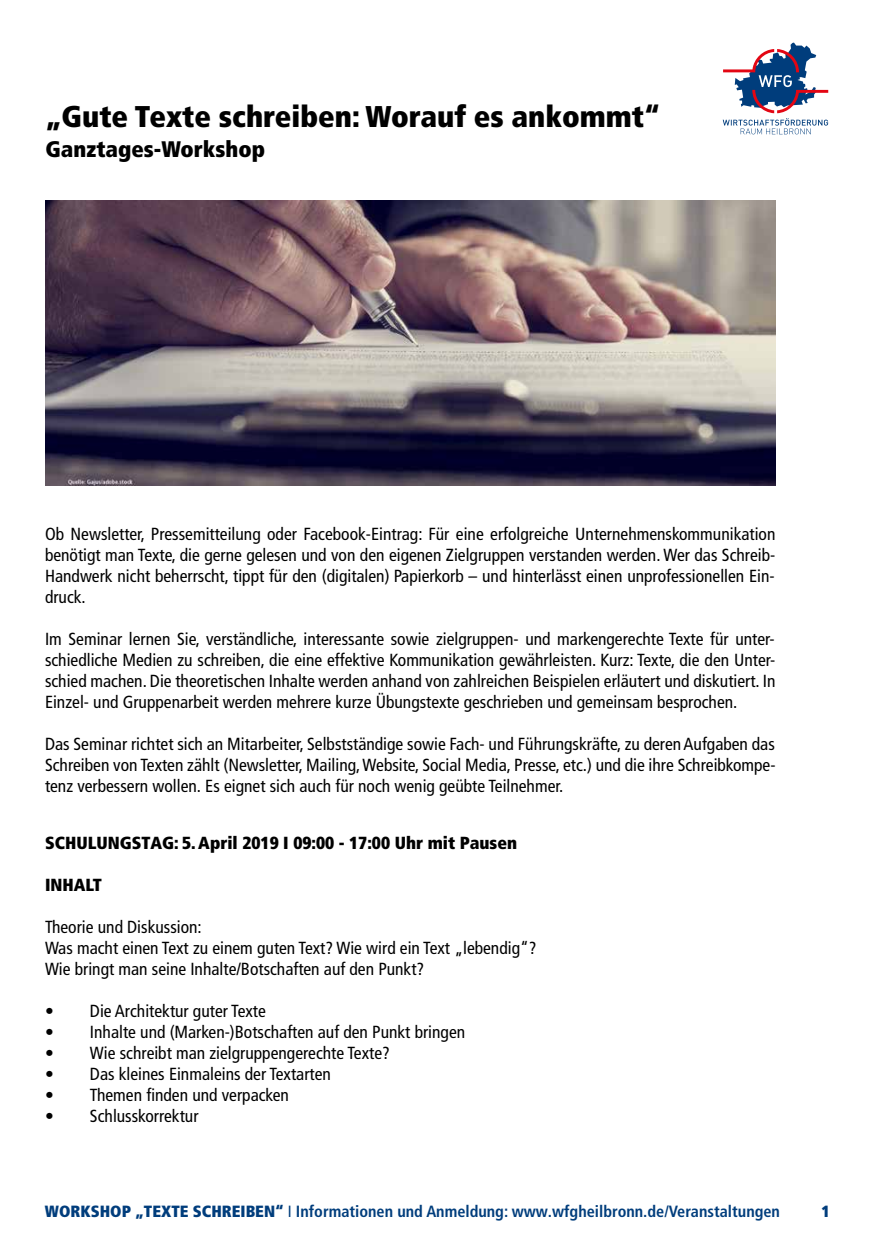
<style>
.page{position:relative;width:875px;height:1250px;background:#fff}
.page>*{position:absolute;margin:0;border:0;box-sizing:border-box;transform-origin:0 0}
.t1{font:900 condensed 30px "Frutiger LT Pro";color:#000}
.t2{font:900 condensed 22.5px "Frutiger LT Pro";color:#000}
.t3{font:condensed 17.5px/21px "Frutiger LT Pro";color:#000;text-align:justify}
.t4{font:900 condensed 17.5px "Frutiger LT Pro";color:#000}
.t5{font:700 condensed 16.25px "Frutiger LT Pro";color:#003d7c}
.t6{font:900 condensed 16.25px "Frutiger LT Pro";color:#003d7c}
.s1{font-weight:900}
.s2{font-weight:400}
</style>
<div class="page">
<img style="left:45px;top:200px;width:730px;height:285px">
<svg style="left:723px;top:43px;width:105px;height:91px"></svg>
<h1 class="t1" style="left:46px;top:98px;width:616px">„Gute Texte schreiben: Worauf es ankommt“</h1>
<p class="t2" style="left:46px;top:135px;width:221px">Ganztages-Workshop</p>
<p class="t3" style="left:45px;top:523px;width:732px">Ob Newsletter, Pressemitteilung oder Facebook-Eintrag: Für eine erfolgreiche Unternehmenskommunikation benötigt man Texte, die gerne gelesen und von den eigenen Zielgruppen verstanden werden. Wer das Schreib-Handwerk nicht beherrscht, tippt für den (digitalen) Papierkorb – und hinterlässt einen unprofessionellen Ein&shy;druck.</p>
<p class="t3" style="left:45px;top:628px;width:732px">Im Seminar lernen Sie, verständliche, interessante sowie zielgruppen- und markengerechte Texte für unter&shy;schiedliche Medien zu schreiben, die eine effektive Kommunikation gewährleisten. Kurz: Texte, die den Unter&shy;schied machen. Die theoretischen Inhalte werden anhand von zahlreichen Beispielen erläutert und diskutiert. In Einzel- und Gruppenarbeit werden mehrere kurze Übungstexte geschrieben und gemeinsam besprochen.</p>
<p class="t3" style="left:45px;top:733px;width:732px">Das Seminar richtet sich an Mitarbeiter, Selbstständige sowie Fach- und Führungskräfte, zu derenAufgaben das Schreiben von Texten zählt (Newsletter, Mailing,Website, Social Media, Presse, etc.) und die ihre Schreibkompe&shy;tenz verbessern wollen. Es eignet sich auch für noch wenig geübte Teilnehmer.</p>
<p class="t4" style="left:45px;top:832px;width:474px">SCHULUNGSTAG: 5. April 2019 I 09:00 - 17:00 Uhr mit Pausen</p>
<p class="t4" style="left:45px;top:874px;width:59px">INHALT</p>
<p class="t3" style="left:45px;top:916px;width:493px;text-align:left">Theorie und Diskussion:<br>Was macht einen Text zu einem guten Text? Wie wird ein Text „lebendig“?<br>Wie bringt man seine Inhalte/Botschaften auf den Punkt?</p>
<p class="t3" style="left:45px;top:1000px;width:222px">• Die Architektur guter Texte</p>
<p class="t3" style="left:45px;top:1021px;width:422px">• Inhalte und (Marken-)Botschaften auf den Punkt bringen</p>
<p class="t3" style="left:45px;top:1042px;width:346px">• Wie schreibt man zielgruppengerechte Texte?</p>
<p class="t3" style="left:45px;top:1063px;width:287px">• Das kleines Einmaleins der Textarten</p>
<p class="t3" style="left:45px;top:1084px;width:245px">• Themen finden und verpacken</p>
<p class="t3" style="left:45px;top:1105px;width:155px">• Schlusskorrektur</p>
<p class="t5" style="left:45px;top:1202px;width:737px"><span class="s1">WORKSHOP „TEXTE SCHREIBEN“</span> <span class="s2">I</span> Informationen und Anmeldung: www.wfgheilbronn.de/Veranstaltungen</p>
<p class="t6" style="left:822px;top:1202px;width:10px">1</p>
</div>
